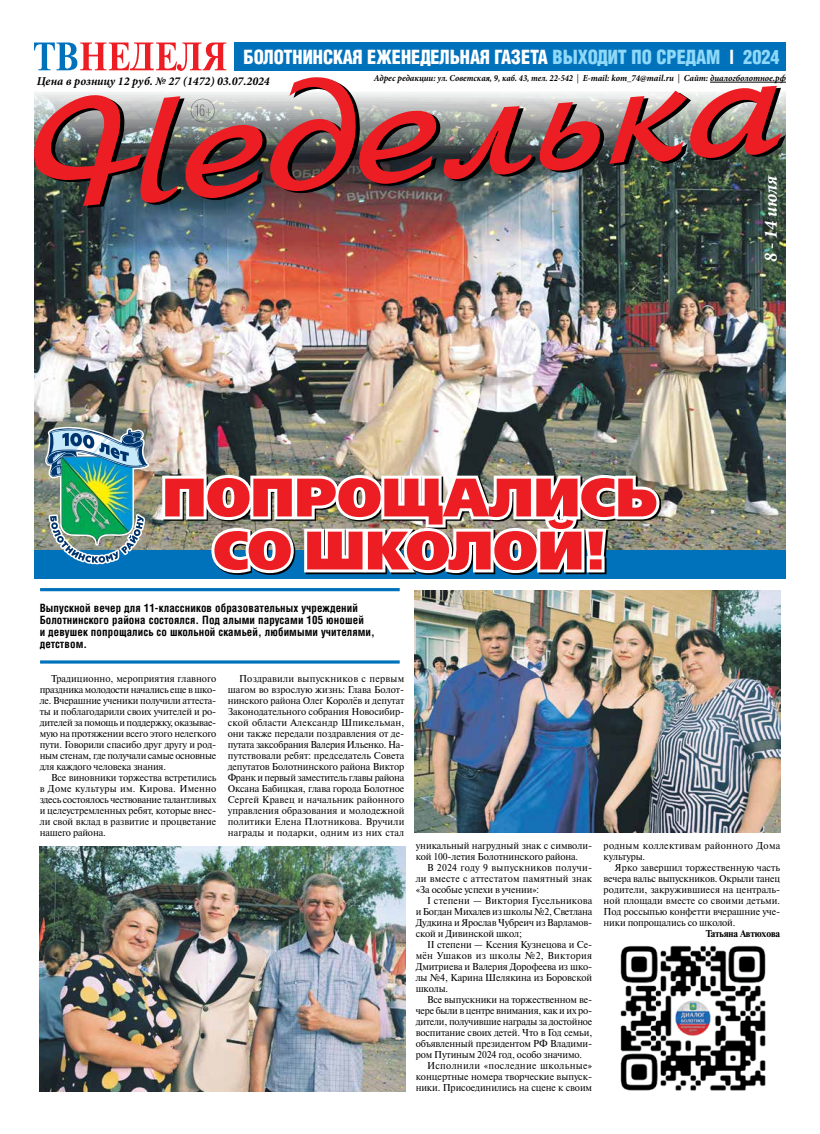
<style>
.page{position:relative;width:820px;height:1134px;background:#fff}
.page>*{position:absolute;margin:0;border:0;box-sizing:border-box;transform-origin:0 0}
.t1{font:54px/53px "Free Set Black C";color:#ed1d24;text-align:center}
.t2{font:19px "AG Letterica Demi Condensed C";color:#fff;scale:.96 1}
.t3{font:italic 700 19px "Minion Pro";color:#fff;scale:.96 1}
.t4{font:italic 700 12px "Minion Pro";color:#000}
.t5{font:700 11px/12px "AG Letterica Condensed C";letter-spacing:.01em;color:#000}
.t6{font:10px/11px "Newton C";letter-spacing:-.01em;color:#000;text-align:justify}
.t7{font:10px/11px "Newton C";letter-spacing:.025em;color:#000}
.t8{font:700 10px "Newton C";letter-spacing:-.015em;color:#000}
.t9{font:italic 700 9.2px "Minion Pro";color:#000;scale:.96 1}
.s1{color:#8ed8f8}
.s2{font-weight:400;font-style:normal}
</style>
<div class="page">
<img style="left:34px;top:206px;width:751px;height:343px">
<div style="left:234px;top:43px;width:551px;height:28px;background:#0072bc"></div>
<svg style="left:34px;top:43px;width:192px;height:28px"></svg>
<svg style="left:35px;top:81px;width:750px;height:127px;background:#5e6363"></svg>
<img style="left:34px;top:77px;width:747px;height:129px">
<svg style="left:190px;top:99px;width:25px;height:23px"></svg>
<hr style="left:40px;top:588px;width:359px;height:3px;background:#0072bc">
<svg style="left:40px;top:660px;width:359px;height:4px"></svg>
<div style="left:34px;top:550px;width:751px;height:28px;background:#0072bc"></div>
<svg style="left:159px;top:471px;width:503px;height:104px"></svg>
<img style="left:414px;top:590px;width:366px;height:243px">
<img style="left:40px;top:846px;width:365px;height:245px">
<img style="left:620px;top:945px;width:146px;height:146px">
<img style="left:45px;top:426px;width:104px;height:138px">
<h2 class="t2" style="left:243px;top:45px;width:560px">БОЛОТНИНСКАЯ ЕЖЕНЕДЕЛЬНАЯ ГАЗЕТА <span class="s1">ВЫХОДИТ ПО СРЕДАМ</span> | <span class="s1">2024</span></h2>
<p class="t4" style="left:37px;top:73px;width:234px">Цена в розницу 12 руб. № 27 (1472) 03.07.2024</p>
<p class="t9" style="left:374px;top:72px;width:430px">Адрес редакции: ул. Советская, 9, каб. 43, тел. 22-542 <span class="s2">|</span> E-mail: kom_74@mail.ru <span class="s2">|</span> Сайт: диалогболотное.рф</p>
<h1 class="t1" style="left:162px;top:474px;width:497px">ПОПРОЩАЛИСЬ<br>СО ШКОЛОЙ!</h1>
<p class="t5" style="left:40px;top:602px;width:336px">Выпускной вечер для 11‑классников образовательных учреждений Болотнинского района состоялся. Под алыми парусами 105 юношей<br>и девушек попрощались со школьной скамьей, любимыми учителями, детством.</p>
<p class="t6" style="left:40px;top:673px;width:178px;text-indent:11px">Традиционно, мероприятия главного праздника молодости начались еще в шко‑ ле. Вчерашние ученики получили аттеста‑ ты и поблагодарили своих учителей и ро‑ дителей за помощь и поддержку, оказывае‑ мую на протяжении всего этого нелегкого пути. Говорили спасибо друг другу и род‑ ным стенам, где получали самые основные для каждого человека знания.</p>
<p class="t6" style="left:40px;top:772px;width:178px;text-indent:11px">Все виновники торжества встретились в Доме культуры им. Кирова. Именно здесь состоялось чествование талантливых и целеустремленных ребят, которые внес‑ ли свой вклад в развитие и процветание нашего района.</p>
<p class="t6" style="left:227px;top:673px;width:178px;text-indent:11px">Поздравили выпускников с первым шагом во взрослую жизнь: Глава Болот‑ нинского района Олег Королёв и депутат Законодательного собрания Новосибир‑ ской области Александр Шпикельман, они также передали поздравления от де‑ путата заксобрания Валерия Ильенко. На‑ путствовали ребят: председатель Совета депутатов Болотнинского района Виктор Франк и первый заместитель главы района Оксана Бабицкая, глава города Болотное Сергей Кравец и начальник районного управления образования и молодежной политики Елена Плотникова. Вручили награды и подарки, одним из них стал</p>
<h2 class="t3" style="left:757px;top:262px;width:93px;rotate:-90deg">8 - 14 июля</h2>
<p class="t6" style="left:415px;top:840px;width:178px">уникальный нагрудный знак с символи‑ кой 100‑летия Болотнинского района.</p>
<p class="t6" style="left:415px;top:862px;width:178px;text-indent:11px">В 2024 году 9 выпускников получи‑ ли вместе с аттестатом памятный знак «За особые успехи в учении»:</p>
<p class="t6" style="left:415px;top:895px;width:178px;text-indent:11px">I степени — Виктория Гусельникова и Богдан Михалев из школы №2, Светлана Дудкина и Ярослав Чубреич из Варламов‑ ской и Дивинской школ;</p>
<p class="t6" style="left:415px;top:939px;width:178px;text-indent:11px">II степени — Ксения Кузнецова и Се‑ мён Ушаков из школы №2, Виктория Дмитриева и Валерия Дорофеева из шко‑ лы №4, Карина Шелякина из Боровской школы.</p>
<p class="t6" style="left:415px;top:994px;width:178px;text-indent:11px">Все выпускники на торжественном ве‑ чере были в центре внимания, как и их ро‑ дители, получившие награды за достойное воспитание своих детей. Что в Год семьи, объявленный президентом РФ Владими‑ ром Путиным 2024 год, особо значимо.</p>
<p class="t6" style="left:415px;top:1060px;width:178px;text-indent:11px">Исполнили «последние школьные» концертные номера творческие выпуск‑ ники. Присоединились на сцене к своим</p>
<p class="t7" style="left:603px;top:840px;width:178px">родным коллективам районного Дома культуры.</p>
<p class="t6" style="left:603px;top:862px;width:178px;text-indent:11px">Ярко завершил торжественную часть вечера вальс выпускников. Окрыли танец родители, закружившиеся на централь‑ ной площади вместе со своими детьми.<br>Под россыпью конфетти вчерашние уче‑ ники попрощались со школой.</p>
<p class="t8" style="left:705px;top:928px;width:76px">Татьяна Автюхова</p>
</div>
